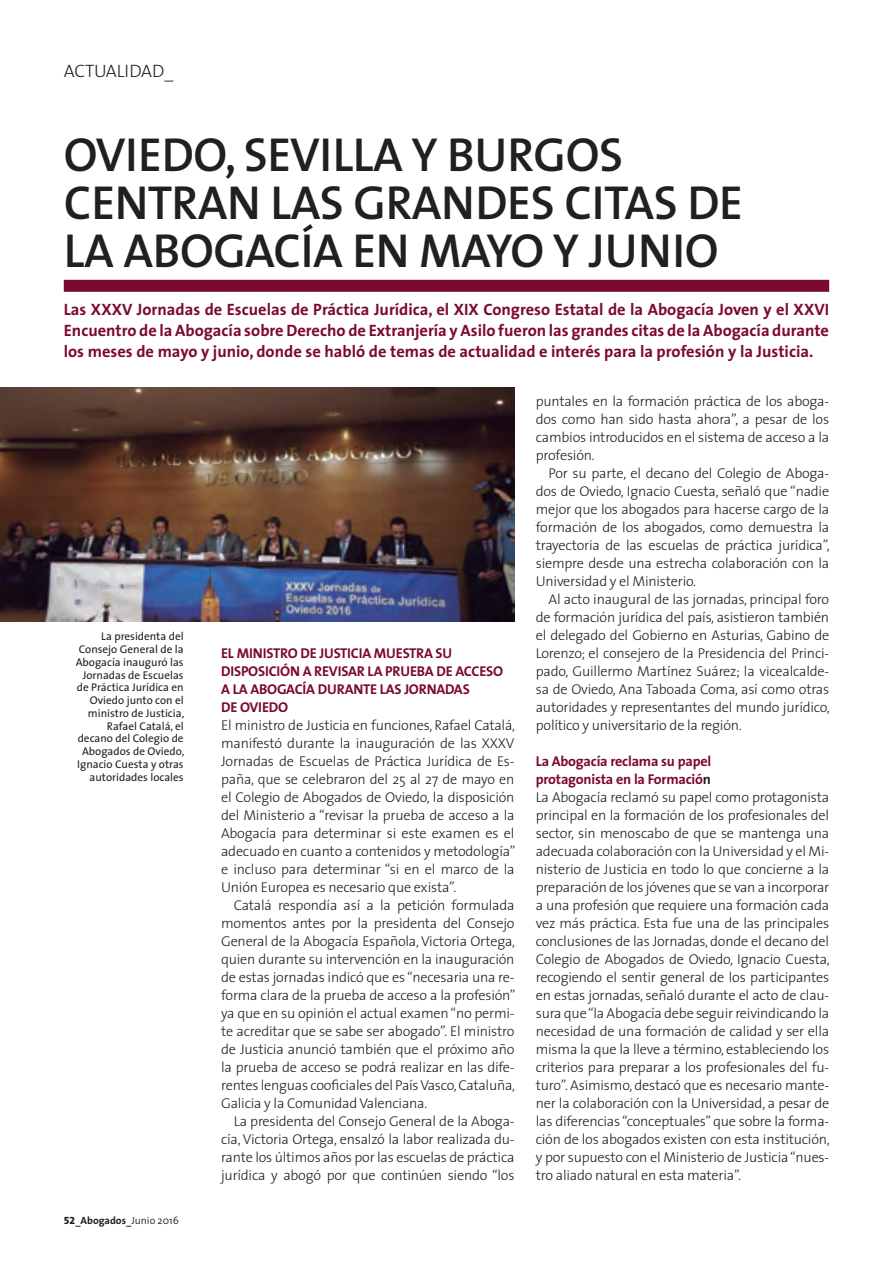
<style>
.page{position:relative;width:893px;height:1263px;background:#fff}
.page>*{position:absolute;margin:0;border:0;box-sizing:border-box;transform-origin:0 0}
.t1{font:600 48px/48px "The Sans";letter-spacing:-.01em;color:#231f20}
.t2{font:300 18px "The Sans";color:#231f20}
.t3{font:700 16.5px/21px "The Sans";color:#7c0a2c;text-align:justify}
.t4{font:300 14.25px/18px "The Sans";letter-spacing:-.015em;color:#231f20;text-align:justify}
.t5{font:700 14.25px/18px "The Sans";letter-spacing:-.015em;color:#7c0a2c}
.t6{font:11.25px/12.8px "The Sans";color:#231f20;text-align:right}
.t7{font:300 10.5px "The Sans";color:#231f20}
.s1{font-family:"The Sans Extra Bold Expert";font-weight:400}
.s2{font-weight:600}
.s3{font-weight:700}
.s4{color:#231f20}
</style>
<div class="page">
<div style="left:64px;top:280px;width:765px;height:12px;background:#7c0a2c"></div>
<img style="left:0;top:388px;width:514px;height:234px">
<p class="t2" style="left:64px;top:56px;width:111px">ACTUALIDAD_</p>
<p class="t1" style="left:64px;top:129px;width:681px">OVIEDO, SEVILLA Y BURGOS<br>CENTRAN LAS GRANDES CITAS DE<br>LA ABOGACÍA EN MAYO Y JUNIO</p>
<p class="t3" style="left:64px;top:299px;width:767px">Las XXXV Jornadas de Escuelas de Práctica Jurídica, el XIX Congreso Estatal de la Abogacía Joven y el XXVI Encuentro de la Abogacía sobre Derecho de Extranjería y Asilo fueron las grandes citas de la Abogacía durante los meses de mayo y junio, donde se habló de temas de actualidad e interés para la profesión y la Justicia.</p>
<p class="t6" style="left:76px;top:630px;width:110px">La presidenta del<br>Consejo General de la<br>Abogacía inauguró las<br>Jornadas de Escuelas de Práctica Jurídica en<br>Oviedo junto con el ministro de Justicia,<br>Rafael Catalá, el decano del Colegio de<br>Abogados de Oviedo,<br>Ignacio Cuesta y otras autoridades locales</p>
<p class="t7" style="left:64px;top:1211px;width:117px"><span class="s1">52</span><span class="s2">_</span><span class="s3">Abogados</span><span class="s2">_</span>Junio 2016</p>
<p class="t5" style="left:221px;top:644px;width:283px">EL MINISTRO DE JUSTICIA MUESTRA SU<br>DISPOSICIÓN A REVISAR LA PRUEBA DE ACCESO<br>A LA ABOGACÍA DURANTE LAS JORNADAS<br>DE OVIEDO</p>
<p class="t4" style="left:221px;top:715px;width:296px">El ministro de Justicia en funciones, Rafael Catalá, manifestó durante la inauguración de las XXXV Jornadas de Escuelas de Práctica Jurídica de Es&shy;paña, que se celebraron del 25 al 27 de mayo en el Colegio de Abogados de Oviedo, la disposición del Ministerio a “revisar la prueba de acceso a la Abogacía para determinar si este examen es el adecuado en cuanto a contenidos y metodología” e incluso para determinar “si en el marco de la Unión Europea es necesario que exista”.</p>
<p class="t4" style="left:221px;top:895px;width:296px;text-indent:13px">Catalá respondía así a la petición formulada momentos antes por la presidenta del Consejo General de la Abogacía Española, Victoria Ortega, quien durante su intervención en la inauguración de estas jornadas indicó que es “necesaria una re&shy;forma clara de la prueba de acceso a la profesión” ya que en su opinión el actual examen “no permi&shy;te acreditar que se sabe ser abogado”. El ministro de Justicia anunció también que el próximo año la prueba de acceso se podrá realizar en las dife&shy;rentes lenguas cooficiales del País Vasco, Cataluña, Galicia y la Comunidad Valenciana.</p>
<p class="t4" style="left:221px;top:1111px;width:295px;text-indent:13px">La presidenta del Consejo General de la Aboga&shy;cía, Victoria Ortega, ensalzó la labor realizada du&shy;rante los últimos años por las escuelas de práctica jurídica y abogó por que continúen siendo “los</p>
<p class="t4" style="left:536px;top:391px;width:295px">puntales en la formación práctica de los aboga&shy;dos como han sido hasta ahora”, a pesar de los cambios introducidos en el sistema de acceso a la profesión.</p>
<p class="t4" style="left:536px;top:463px;width:296px;text-indent:13px">Por su parte, el decano del Colegio de Aboga&shy;dos de Oviedo, Ignacio Cuesta, señaló que “nadie mejor que los abogados para hacerse cargo de la formación de los abogados, como demuestra la trayectoria de las escuelas de práctica jurídica”, siempre desde una estrecha colaboración con la Universidad y el Ministerio.</p>
<p class="t4" style="left:536px;top:589px;width:296px;text-indent:13px">Al acto inaugural de las jornadas, principal foro de formación jurídica del país, asistieron también el delegado del Gobierno en Asturias, Gabino de Lorenzo; el consejero de la Presidencia del Princi&shy;pado, Guillermo Martínez Suárez; la vicealcalde&shy;sa de Oviedo, Ana Taboada Coma, así como otras autoridades y representantes del mundo jurídico, político y universitario de la región.</p>
<p class="t5" style="left:536px;top:751px;width:177px">La Abogacía reclama su papel</p>
<p class="t5" style="left:536px;top:769px;width:177px">protagonista en la Formació<span class="s4">n</span></p>
<p class="t4" style="left:536px;top:787px;width:296px">La Abogacía reclamó su papel como protagonista principal en la formación de los profesionales del sector, sin menoscabo de que se mantenga una adecuada colaboración con la Universidad y el Mi&shy;nisterio de Justicia en todo lo que concierne a la preparación de los jóvenes que se van a incorporar a una profesión que requiere una formación cada vez más práctica. Esta fue una de las principales conclusiones de las Jornadas, donde el decano del Colegio de Abogados de Oviedo, Ignacio Cuesta, recogiendo el sentir general de los participantes en estas jornadas, señaló durante el acto de clau&shy;sura que “la Abogacía debe seguir reivindicando la necesidad de una formación de calidad y ser ella misma la que la lleve a término, estableciendo los criterios para preparar a los profesionales del fu&shy;turo”. Asimismo, destacó que es necesario mante&shy;ner la colaboración con la Universidad, a pesar de las diferencias “conceptuales” que sobre la forma&shy;ción de los abogados existen con esta institución, y por supuesto con el Ministerio de Justicia “nues&shy;tro aliado natural en esta materia”.</p>
</div>
